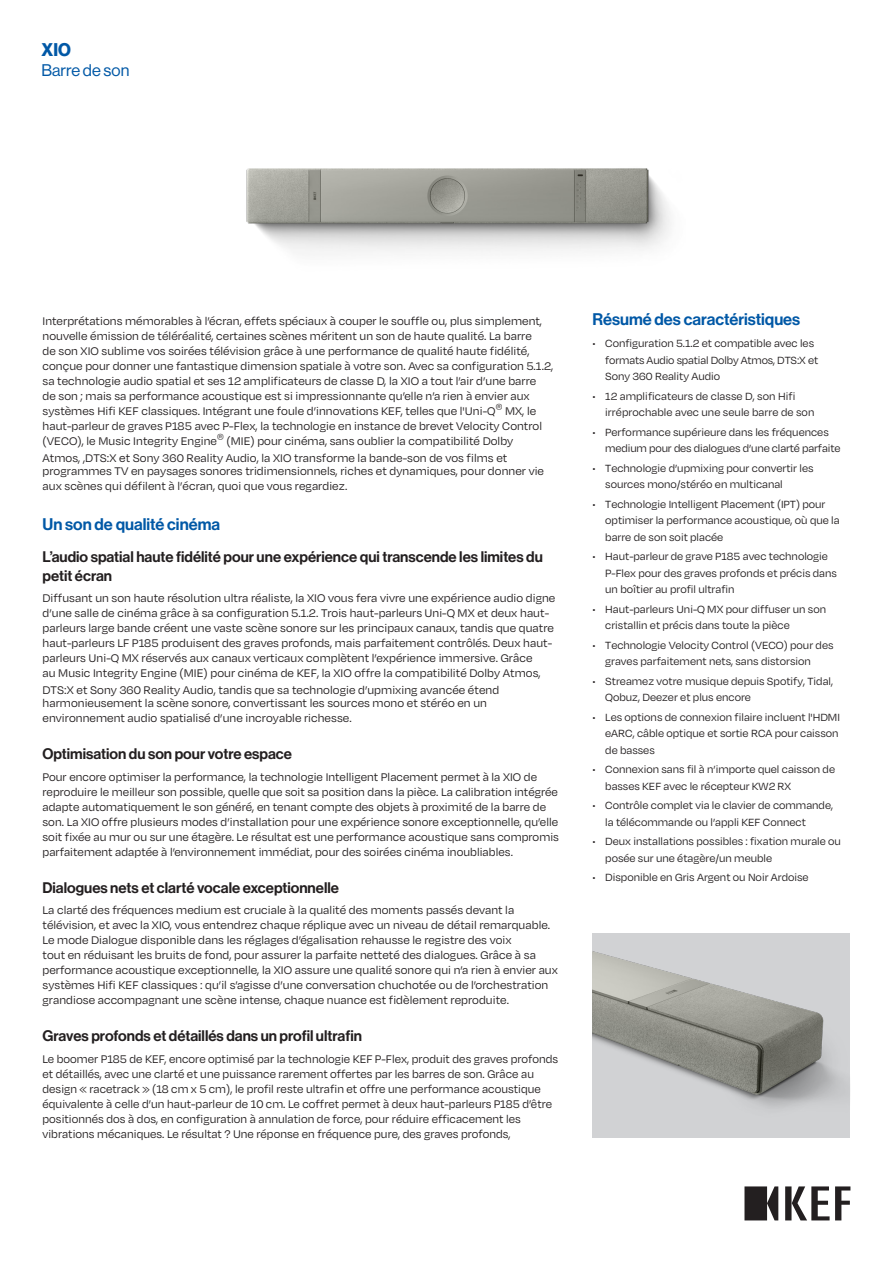
<style>
.page{position:relative;width:893px;height:1263px;background:#fff}
.page>*{position:absolute;margin:0;border:0;box-sizing:border-box;transform-origin:0 0}
.heading{font:18px "N Haas Grotesk DS Pro 75 Bd";color:#0158a6;scale:.95 1}
.subhead{font:16.5px "N Haas Grotesk DS Pro 65 Md";color:#0158a6}
.tagline{font:16.5px "N Haas Grotesk DS Pro 55 Rg";color:#0158a6}
.subhead-2{font:15px/18.9px "N Haas Grotesk DS Pro 65 Md";color:#231f20}
.subhead-3{font:12.75px/15px "Degular";letter-spacing:.005em;color:#231f20}
.t1{font:12px/16.5px "Degular";color:#231f20}
.subhead-4{font:7.5px "Degular";color:#231f20}
</style>
<div class="page">
<img style="left:246px;top:168px;width:425px;height:84px">
<svg style="left:744px;top:1186px;width:106px;height:34px"></svg>
<img style="left:592px;top:933px;width:258px;height:205px">
<p class="heading" style="left:42px;top:39px;width:32px">XIO</p>
<p class="tagline" style="left:42px;top:60px;width:89px">Barre de son</p>
<p class="subhead-3" style="left:43px;top:313px;width:512px">Interprétations mémorables à l’écran, effets spéciaux à couper le souffle ou, plus simplement, nouvelle émission de téléréalité, certaines scènes méritent un son de haute qualité. La barre<br>de son XIO sublime vos soirées télévision grâce à une performance de qualité haute fidélité, conçue pour donner une fantastique dimension spatiale à votre son. Avec sa configuration 5.1.2, sa technologie audio spatial et ses 12 amplificateurs de classe D, la XIO a tout l’air d’une barre<br>de son ; mais sa performance acoustique est si impressionnante qu’elle n’a rien à envier aux systèmes Hifi KEF classiques. Intégrant une foule d’innovations KEF, telles que l'Uni-Q</p>
<p class="subhead-4" style="left:496px;top:402px;width:8px">®</p>
<p class="subhead-3" style="left:43px;top:403px;width:501px;text-indent:463px">MX, le haut-parleur de graves P185 avec P-Flex, la technologie en instance de brevet Velocity Control (VECO), le Music Integrity Engine</p>
<p class="subhead-4" style="left:217px;top:432px;width:8px">®</p>
<p class="subhead-3" style="left:43px;top:431px;width:472px;line-height:17.2px;text-indent:184px">(MIE) pour cinéma, sans oublier la compatibilité Dolby<br>Atmos, ,DTS:X et Sony 360 Reality Audio, la XIO transforme la bande-son de vos films et</p>
<p class="subhead-3" style="left:43px;top:463px;width:503px">programmes TV en paysages sonores tridimensionnels, riches et dynamiques, pour donner vie aux scènes qui défilent à l’écran, quoi que vous regardiez.</p>
<p class="subhead" style="left:43px;top:515px;width:179px">Un son de qualité cinéma</p>
<p class="subhead-2" style="left:43px;top:547px;width:502px">L’audio spatial haute fidélité pour une expérience qui transcende les limites du petit écran</p>
<p class="subhead-3" style="left:43px;top:590px;width:514px">Diffusant un son haute résolution ultra réaliste, la XIO vous fera vivre une expérience audio digne d’une salle de cinéma grâce à sa configuration 5.1.2. Trois haut-parleurs Uni-Q MX et deux haut&shy;parleurs large bande créent une vaste scène sonore sur les principaux canaux, tandis que quatre haut-parleurs LF P185 produisent des graves profonds, mais parfaitement contrôlés. Deux haut&shy;parleurs Uni-Q MX réservés aux canaux verticaux complètent l’expérience immersive. Grâce<br>au Music Integrity Engine (MIE) pour cinéma de KEF, la XIO offre la compatibilité Dolby Atmos,</p>
<p class="subhead-3" style="left:43px;top:683px;width:458px;line-height:12.8px">DTS:X et Sony 360 Reality Audio, tandis que sa technologie d’upmixing avancée étend harmonieusement la scène sonore, convertissant les sources mono et stéréo en un</p>
<p class="subhead-3" style="left:43px;top:710px;width:311px">environnement audio spatialisé d’une incroyable richesse.</p>
<p class="subhead-2" style="left:43px;top:745px;width:251px">Optimisation du son pour votre espace</p>
<p class="subhead-3" style="left:43px;top:769px;width:518px">Pour encore optimiser la performance, la technologie Intelligent Placement permet à la XIO de reproduire le meilleur son possible, quelle que soit sa position dans la pièce. La calibration intégrée adapte automatiquement le son généré, en tenant compte des objets à proximité de la barre de son. La XIO offre plusieurs modes d’installation pour une expérience sonore exceptionnelle, qu’elle soit fixée au mur ou sur une étagère. Le résultat est une performance acoustique sans compromis parfaitement adaptée à l’environnement immédiat, pour des soirées cinéma inoubliables.</p>
<p class="subhead-2" style="left:43px;top:878px;width:298px">Dialogues nets et clarté vocale exceptionnelle</p>
<p class="subhead-3" style="left:43px;top:902px;width:517px">La clarté des fréquences medium est cruciale à la qualité des moments passés devant la télévision, et avec la XIO, vous entendrez chaque réplique avec un niveau de détail remarquable.<br>Le mode Dialogue disponible dans les réglages d’égalisation rehausse le registre des voix<br>tout en réduisant les bruits de fond, pour assurer la parfaite netteté des dialogues. Grâce à sa performance acoustique exceptionnelle, la XIO assure une qualité sonore qui n’a rien à envier aux systèmes Hifi KEF classiques : qu’il s’agisse d’une conversation chuchotée ou de l’orchestration grandiose accompagnant une scène intense, chaque nuance est fidèlement reproduite.</p>
<p class="subhead-2" style="left:43px;top:1027px;width:321px">Graves profonds et détaillés dans un profil ultrafin</p>
<p class="subhead-3" style="left:43px;top:1051px;width:517px">Le boomer P185 de KEF, encore optimisé par la technologie KEF P-Flex, produit des graves profonds et détaillés, avec une clarté et une puissance rarement offertes par les barres de son. Grâce au design « racetrack » (18 cm x 5 cm), le profil reste ultrafin et offre une performance acoustique équivalente à celle d’un haut-parleur de 10 cm. Le coffret permet à deux haut-parleurs P185 d’être positionnés dos à dos, en configuration à annulation de force, pour réduire efficacement les vibrations mécaniques. Le résultat ? Une réponse en fréquence pure, des graves profonds,</p>
<p class="subhead" style="left:592px;top:309px;width:209px">Résumé des caractéristiques</p>
<p class="t1" style="left:605px;top:335px;width:215px;text-indent:-13px">• Configuration 5.1.2 et compatible avec les formats Audio spatial Dolby Atmos, DTS:X et<br>Sony 360 Reality Audio</p>
<p class="t1" style="left:605px;top:387px;width:211px;text-indent:-13px">• 12 amplificateurs de classe D, son Hifi irréprochable avec une seule barre de son</p>
<p class="t1" style="left:605px;top:423px;width:237px;text-indent:-13px">• Performance supérieure dans les fréquences medium pour des dialogues d’une clarté parfaite</p>
<p class="t1" style="left:605px;top:459px;width:210px;text-indent:-13px">• Technologie d’upmixing pour convertir les sources mono/stéréo en multicanal</p>
<p class="t1" style="left:605px;top:495px;width:236px;text-indent:-13px">• Technologie Intelligent Placement (IPT) pour optimiser la performance acoustique, où que la barre de son soit placée</p>
<p class="t1" style="left:605px;top:548px;width:233px;text-indent:-13px">• Haut-parleur de grave P185 avec technologie<br>P-Flex pour des graves profonds et précis dans un boîtier au profil ultrafin</p>
<p class="t1" style="left:605px;top:600px;width:222px;text-indent:-13px">• Haut-parleurs Uni-Q MX pour diffuser un son cristallin et précis dans toute la pièce</p>
<p class="t1" style="left:605px;top:636px;width:230px;text-indent:-13px">• Technologie Velocity Control (VECO) pour des graves parfaitement nets, sans distorsion</p>
<p class="t1" style="left:605px;top:672px;width:229px;text-indent:-13px">• Streamez votre musique depuis Spotify, Tidal,<br>Qobuz, Deezer et plus encore</p>
<p class="t1" style="left:605px;top:708px;width:236px;text-align:justify;text-indent:-13px">• Les options de connexion filaire incluent l'HDMI eARC, câble optique et sortie RCA pour caisson de basses</p>
<p class="t1" style="left:605px;top:761px;width:231px;text-indent:-13px">• Connexion sans fil à n’importe quel caisson de basses KEF avec le récepteur KW2 RX</p>
<p class="t1" style="left:605px;top:797px;width:229px;text-indent:-13px">• Contrôle complet via le clavier de commande, la télécommande ou l’appli KEF Connect</p>
<p class="t1" style="left:605px;top:833px;width:237px;text-indent:-13px">• Deux installations possibles : fixation murale ou posée sur une étagère/un meuble</p>
<p class="t1" style="left:592px;top:869px;width:218px">• Disponible en Gris Argent ou Noir Ardoise</p>
</div>
